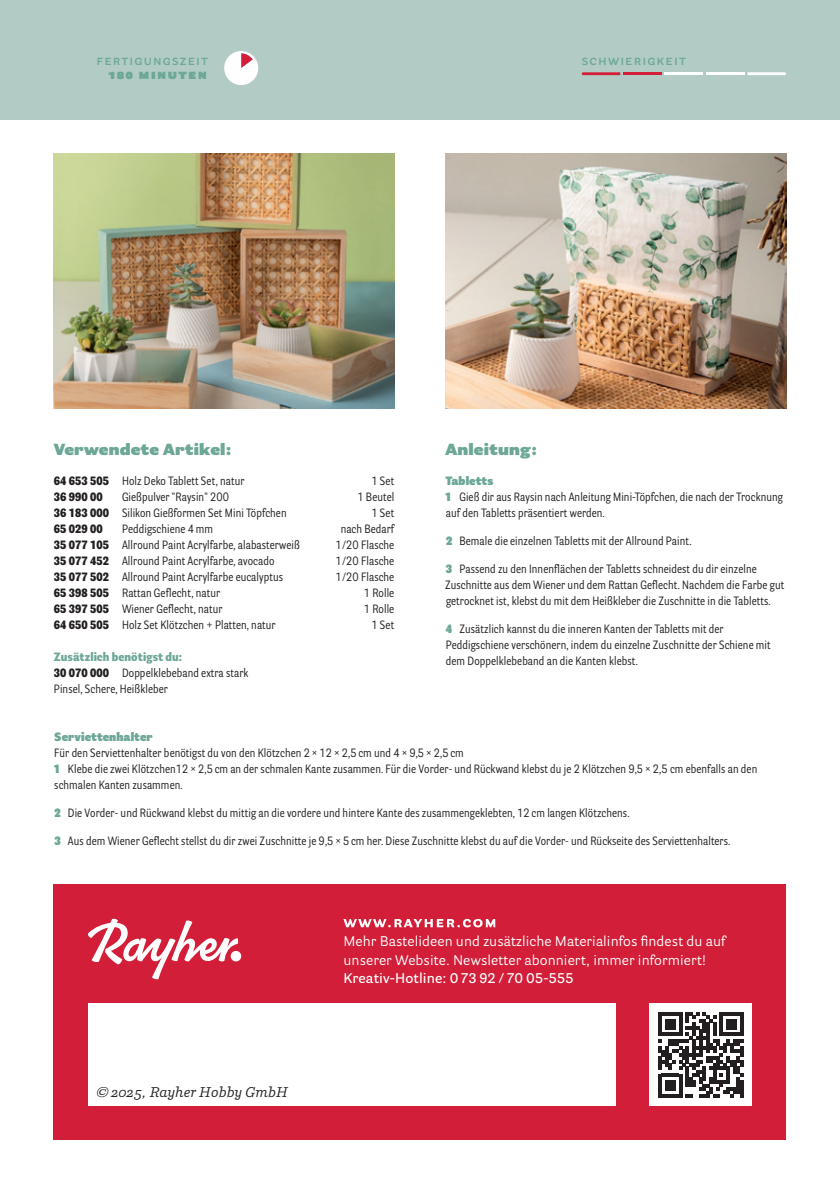
<style>
.page{position:relative;width:840px;height:1191px;background:#fff}
.page>*{position:absolute;margin:0;border:0;box-sizing:border-box;transform-origin:0 0}
.t1{font:900 16px "Parry Grotesque Pro";letter-spacing:.01em;color:#6da798}
.t2{font:14px/18px "Parry Grotesque Pro";letter-spacing:.005em;color:#fff}
.t3{font:600 14px "Parry Grotesque Pro";letter-spacing:.005em;color:#fff}
.t4{font:600 14px "Parry Grotesque Pro";letter-spacing:.08em;color:#6da798}
.t5{font:italic 14px "Parry Pro";letter-spacing:.01em;color:#231f20}
.t6{font:900 14px "Parry Grotesque Pro";letter-spacing:.08em;color:#6da798}
.t7{font:12px/16px "Parry Grot Con Pro";letter-spacing:.005em;color:#231f20}
.t8{font:900 12px "Parry Grot Con Pro";letter-spacing:.005em;color:#6da798}
.t9{font:900 12px "Parry Grot Con Pro";letter-spacing:.005em;color:#231f20}
.s1{font-weight:900}
.s2{font-weight:900;color:#6da798}
</style>
<div class="page">
<div style="left:54px;top:884px;width:731px;height:256px;background:#d21e38"></div>
<div style="left:0;top:0;width:839px;height:119px;background:#b2ccc5"></div>
<div style="left:88px;top:1003px;width:527px;height:103px;background:#fff"></div>
<div style="left:224px;top:51px;width:34px;height:34px;background:#fff;border-radius:50%"></div>
<svg style="left:241px;top:53px;width:12px;height:15px"></svg>
<svg style="left:581px;top:72px;width:39px;height:3px"></svg>
<hr style="left:622px;top:72px;width:39px;height:3px;background:#d21e38">
<hr style="left:664px;top:72px;width:38px;height:3px;background:#fff">
<hr style="left:705px;top:72px;width:39px;height:3px;background:#fff">
<svg style="left:747px;top:72px;width:38px;height:3px"></svg>
<svg style="left:343px;top:919px;width:152px;height:8px"></svg>
<svg style="left:88px;top:918px;width:150px;height:61px"></svg>
<div style="left:230px;top:951px;width:11px;height:10px;background:#fff;border-radius:50%"></div>
<div style="left:649px;top:1003px;width:102px;height:103px;background:#fff"></div>
<svg style="left:658px;top:1012px;width:85px;height:85px"></svg>
<img style="left:445px;top:153px;width:340px;height:255px">
<img style="left:54px;top:153px;width:340px;height:255px">
<p class="t4" style="left:96px;top:50px;width:111px">fertigungszeit</p>
<p class="t6" style="left:108px;top:63px;width:100px">180 minuten</p>
<p class="t4" style="left:581px;top:50px;width:104px">schwierigkeit</p>
<h1 class="t1" style="left:54px;top:437px;width:179px">Verwendete Artikel:</h1>
<p class="t7" style="left:54px;top:473px;width:192px"><span class="s1">64 653 505</span> Holz Deko Tablett Set, natur</p>
<p class="t7" style="left:371px;top:473px;width:24px">1 Set</p>
<p class="t9" style="left:54px;top:489px;width:50px">36 990 00</p>
<p class="t7" style="left:122px;top:489px;width:108px">Gießpulver "Raysin" 200</p>
<p class="t7" style="left:357px;top:489px;width:38px">1 Beutel</p>
<p class="t7" style="left:54px;top:505px;width:234px"><span class="s1">36 183 000</span> Silikon Gießformen Set Mini Töpfchen</p>
<p class="t7" style="left:371px;top:505px;width:24px">1 Set</p>
<p class="t9" style="left:54px;top:520px;width:50px">65 029 00</p>
<p class="t7" style="left:122px;top:521px;width:92px">Peddigschiene 4mm</p>
<p class="t7" style="left:340px;top:521px;width:55px">nach Bedarf</p>
<p class="t7" style="left:54px;top:537px;width:247px"><span class="s1">35 077 105</span> Allround Paint Acrylfarbe, alabasterweiß</p>
<p class="t7" style="left:335px;top:537px;width:60px">1/20 Flasche</p>
<p class="t7" style="left:54px;top:553px;width:222px"><span class="s1">35 077 452</span> Allround Paint Acrylfarbe, avocado</p>
<p class="t7" style="left:335px;top:553px;width:60px">1/20 Flasche</p>
<p class="t7" style="left:54px;top:569px;width:230px"><span class="s1">35 077 502</span> Allround Paint Acrylfarbe eucalyptus</p>
<p class="t7" style="left:335px;top:569px;width:60px">1/20 Flasche</p>
<p class="t7" style="left:54px;top:585px;width:168px"><span class="s1">65 398 505</span> Rattan Geflecht, natur</p>
<p class="t7" style="left:363px;top:585px;width:32px">1 Rolle</p>
<p class="t7" style="left:54px;top:601px;width:170px"><span class="s1">65 397 505</span> Wiener Geflecht, natur</p>
<p class="t7" style="left:363px;top:601px;width:32px">1 Rolle</p>
<p class="t7" style="left:54px;top:617px;width:223px"><span class="s1">64 650 505</span> Holz Set Klötzchen + Platten, natur</p>
<p class="t7" style="left:371px;top:617px;width:24px">1 Set</p>
<p class="t7" style="left:54px;top:649px;width:196px"><span class="s2">Zusätzlich benötigst du:<br></span><span class="s1">30 070 000</span> Doppelklebeband extra stark<br>Pinsel, Schere, Heißkleber</p>
<h1 class="t1" style="left:445px;top:437px;width:93px">Anleitung:</h1>
<p class="t7" style="left:445px;top:473px;width:339px"><span class="s2">Tabletts<br>1</span> Gieß dir aus Raysin nach Anleitung Mini-Töpfchen, die nach der Trocknung auf den Tabletts präsentiert werden.</p>
<p class="t7" style="left:446px;top:533px;width:247px"><span class="s2">2</span> Bemale die einzelnen Tabletts mit der Allround Paint.</p>
<p class="t7" style="left:445px;top:561px;width:340px"><span class="s2">3</span> Passend zu den Innenflächen der Tabletts schneidest du dir einzelne<br>Zuschnitte aus dem Wiener und dem Rattan Geflecht. Nachdem die Farbe gut getrocknet ist, klebst du mit dem Heißkleber die Zuschnitte in die Tabletts.</p>
<p class="t7" style="left:445px;top:621px;width:326px"><span class="s2">4</span> Zusätzlich kannst du die inneren Kanten der Tabletts mit der<br>Peddigschiene verschönern, indem du einzelne Zuschnitte der Schiene mit dem Doppelklebeband an die Kanten klebst.</p>
<p class="t8" style="left:55px;top:728px;width:100px">Serviettenhalter</p>
<p class="t7" style="left:54px;top:744px;width:704px">Für den Serviettenhalter benötigst du von den Klötzchen 2 × 12 × 2,5 cm und 4 × 9,5 × 2,5 cm<br><span class="s2">1</span> Klebe die zwei Klötzchen12 × 2,5 cm an der schmalen Kante zusammen. Für die Vorder- und Rückwand klebst du je 2 Klötzchen 9,5 × 2,5 cm ebenfalls an den schmalen Kanten zusammen.</p>
<p class="t7" style="left:54px;top:804px;width:576px"><span class="s2">2</span> Die Vorder- und Rückwand klebst du mittig an die vordere und hintere Kante des zusammengeklebten, 12 cm langen Klötzchens.</p>
<p class="t7" style="left:54px;top:832px;width:677px"><span class="s2">3</span> Aus dem Wiener Geflecht stellst du dir zwei Zuschnitte je 9,5 × 5 cm her. Diese Zuschnitte klebst du auf die Vorder- und Rückseite des Serviettenhalters.</p>
<p class="t5" style="left:96px;top:1082px;width:193px">© 2025, Rayher Hobby GmbH</p>
<p class="t2" style="left:343px;top:932px;width:383px">Mehr Bastelideen und zusätzliche Materialinfos findest du auf unserer Website. Newsletter abonniert, immer informiert!</p>
<p class="t3" style="left:343px;top:967px;width:231px">Kreativ-Hotline: 0 73 92 / 70 05-555</p>
</div>
